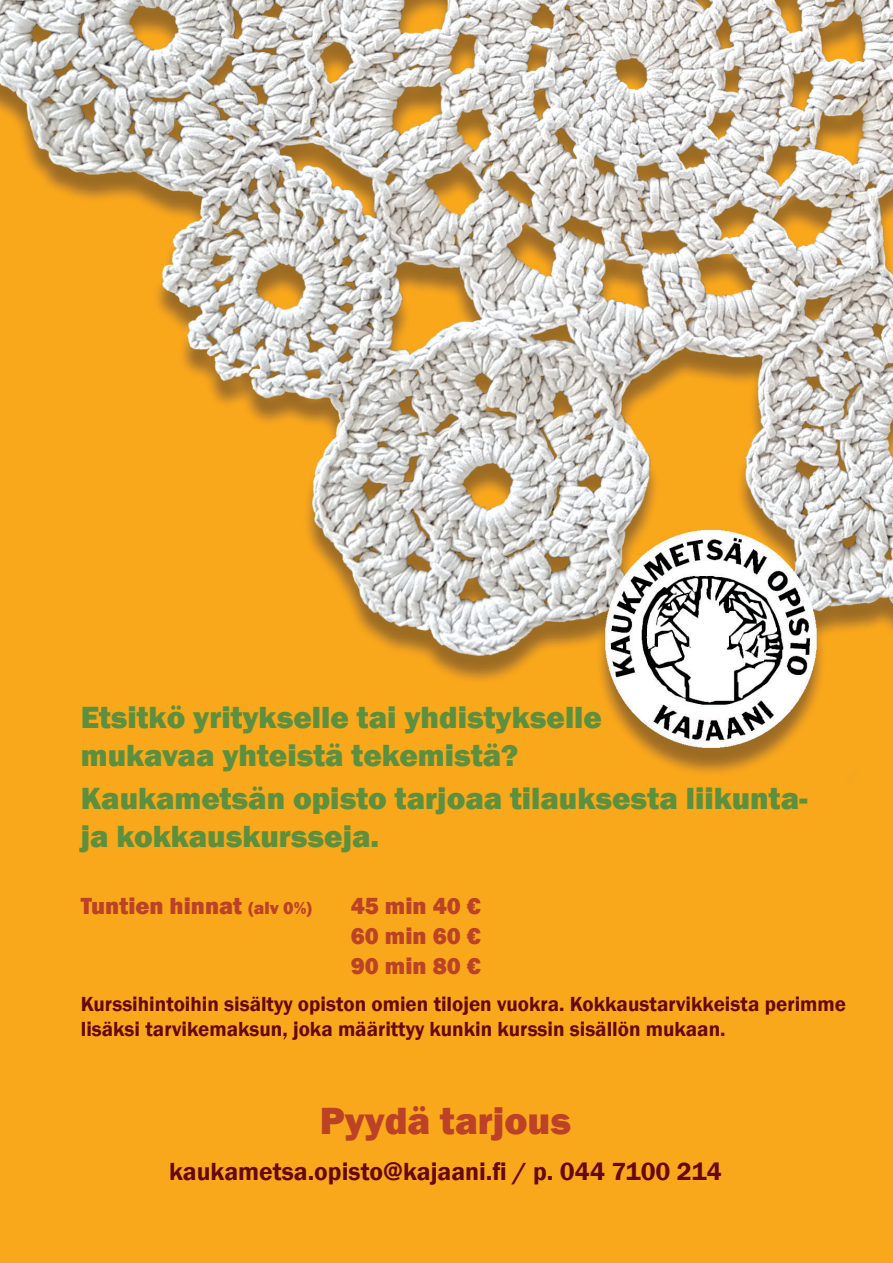
<style>
.page{position:relative;width:893px;height:1263px;background:#fff}
.page>*{position:absolute;margin:0;border:0;box-sizing:border-box;transform-origin:0 0}
.t1{font:800 39px "Franklin Gothic";color:#bb4226}
.t2{font:800 31.5px/37.8px "Franklin Gothic";color:#5d903e}
.t3{font:600 25.5px "Franklin Gothic";color:#66080d}
.t4{font:800 24px "Franklin Gothic";color:#bb4226}
.t5{font:600 21px/25.5px "Franklin Gothic";color:#66080d}
.s1{font-size:18px}
</style>
<div class="page">
<img style="left:0;top:0;width:893px;height:1263px">
<p class="t2" style="left:81px;top:698px;width:523px">Etsitkö yritykselle tai yhdistykselle mukavaa yhteistä tekemistä?</p>
<p class="t2" style="left:81px;top:779px;width:729px">Kaukametsän opisto tarjoaa tilauksesta liikunta&shy;ja kokkauskursseja.</p>
<p class="t4" style="left:81px;top:890px;width:233px">Tuntien hinnat <span class="s1">(alv 0%)</span></p>
<p class="t4" style="left:351px;top:890px;width:132px">45 min 40 €</p>
<p class="t4" style="left:351px;top:920px;width:132px">60 min 60 €</p>
<p class="t4" style="left:351px;top:950px;width:132px">90 min 80 €</p>
<p class="t5" style="left:81px;top:991px;width:767px">Kurssihintoihin sisältyy opiston omien tilojen vuokra. Kokkaustarvikkeista perimme lisäksi tarvikemaksun, joka määrittyy kunkin kurssin sisällön mukaan.</p>
<p class="t1" style="left:320px;top:1096px;width:253px">Pyydä tarjous</p>
<p class="t3" style="left:169px;top:1155px;width:554px">kaukametsa.opisto@kajaani.fi / p. 044 7100 214</p>
</div>
